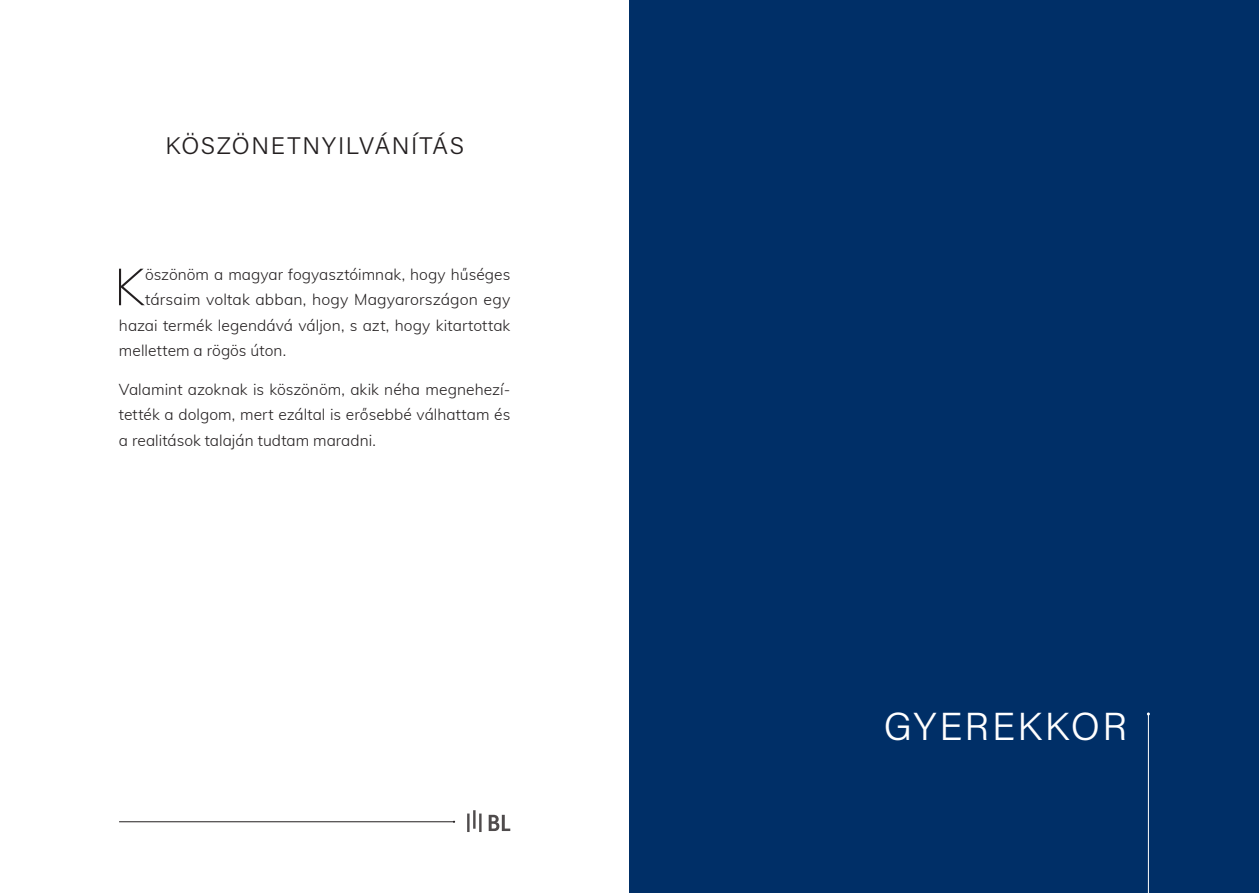
<style>
.page{position:relative;width:1259px;height:893px;background:#fff}
.page>*{position:absolute;margin:0;border:0;box-sizing:border-box;transform-origin:0 0}
.t1{font:200 51.3px "Muli";color:#231f20}
.t2{font:300 39px "Acumin Pro";letter-spacing:.06em;color:#fff}
.t3{font:300 24px "Acumin Pro";letter-spacing:.065em;color:#231f20}
.t4{font:300 15.6px/25.5px "Muli";letter-spacing:.005em;color:#231f20;text-align:justify}
</style>
<div class="page">
<hr style="left:119px;top:821px;width:335px;height:1px;background:#231f20">
<svg style="left:467px;top:810px;width:14px;height:22px"></svg>
<svg style="left:489px;top:815px;width:21px;height:16px"></svg>
<div style="left:629px;top:0;width:630px;height:893px;background:#002f67"></div>
<hr style="left:1148px;top:714px;width:1px;height:179px;background:#fff">
<h3 class="t3" style="left:165px;top:129px;width:300px">KÖSZÖNETNYILVÁNÍTÁS</h3>
<h1 class="t1" style="left:114px;top:250px;width:33px">K</h1>
<p class="t4" style="left:145px;top:261px;width:367px">öszönöm a magyar fogyasztóimnak, hogy hűséges</p>
<p class="t4" style="left:145px;top:286px;width:367px">társaim voltak abban, hogy Magyarországon egy</p>
<p class="t4" style="left:119px;top:312px;width:393px">hazai termék legendává váljon, s azt, hogy kitartottak</p>
<p class="t4" style="left:119px;top:337px;width:169px">mellettem a rögös úton.</p>
<p class="t4" style="left:119px;top:375px;width:393px">Valamint azoknak is köszönöm, akik néha megnehezí&shy;tették a dolgom, mert ezáltal is erősebbé válhattam és a realitások talaján tudtam maradni.</p>
<h2 class="t2" style="left:883px;top:699px;width:214px">GYER EKKOR</h2>
</div>
